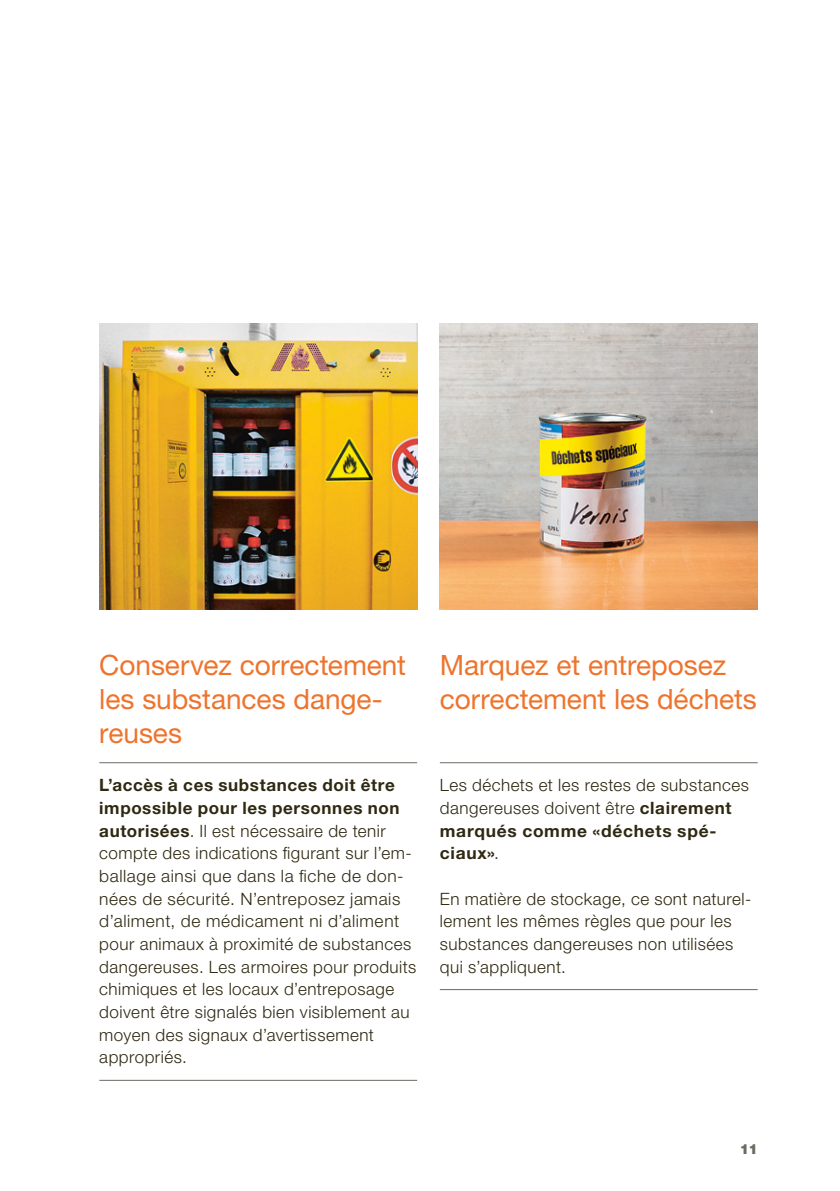
<style>
.page{position:relative;width:840px;height:1191px;background:#fff}
.page>*{position:absolute;margin:0;border:0;box-sizing:border-box;transform-origin:0 0}
.t1{font:28px/34px "Helvetica Neue LT Std";color:#ee742d}
.t2{font:300 17px/22.6px "Helvetica Neue LT Std";letter-spacing:.03em;color:#2f2912}
.t3{font:900 14px "Helvetica Neue LT Std";color:#6d6a63}
.s1{font-weight:700}
</style>
<div class="page">
<img style="left:99px;top:323px;width:318px;height:286px">
<img style="left:439px;top:323px;width:318px;height:286px">
<hr style="left:99px;top:762px;width:318px;height:1px;background:#6d6a63">
<hr style="left:99px;top:1079px;width:318px;height:1px;background:#6d6a63">
<hr style="left:439px;top:762px;width:318px;height:1px;background:#6d6a63">
<hr style="left:439px;top:989px;width:318px;height:1px;background:#6d6a63">
<h1 class="t1" style="left:99px;top:647px;width:308px">Conservez correctement les substances dange&shy;reuses</h1>
<p class="t2" style="left:99px;top:773px;width:318px"><span class="s1">L’accès à ces substances doit être impossible pour les personnes non autorisées</span>. Il est nécessaire de tenir compte des indications figurant sur l’em&shy;ballage ainsi que dans la fiche de don&shy;nées de sécurité. N’entreposez jamais d’aliment, de médicament ni d’aliment pour animaux à proximité de substances dangereuses. Les armoires pour produits chimiques et les locaux d’entreposage doivent être signalés bien visiblement au moyen des signaux d’avertissement appropriés.</p>
<h1 class="t1" style="left:439px;top:647px;width:318px">Marquez et entreposez correctement les déchets</h1>
<p class="t2" style="left:439px;top:773px;width:310px">Les déchets et les restes de substances dangereuses doivent être <span class="s1">clairement marqués comme «déchets spé&shy;ciaux»</span>.</p>
<p class="t2" style="left:439px;top:887px;width:313px">En matière de stockage, ce sont naturel&shy;lement les mêmes règles que pour les substances dangereuses non utilisées qui s’appliquent.</p>
<p class="t3" style="left:739px;top:1140px;width:19px">11</p>
</div>
